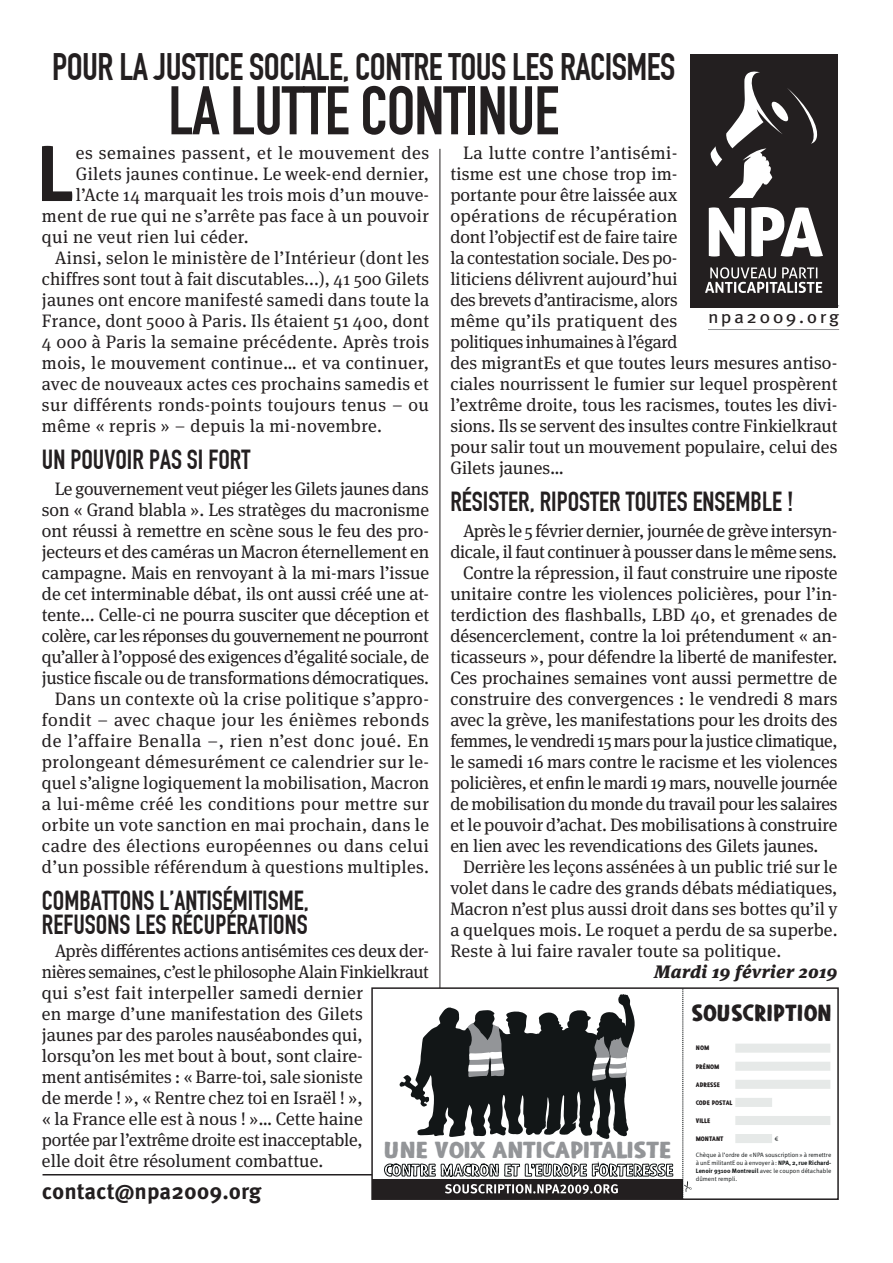
<style>
.page{position:relative;width:893px;height:1263px;background:#fff}
.page>*{position:absolute;margin:0;border:0;box-sizing:border-box;transform-origin:0 0}
.Texte_courant_lettri{font:700 76.05px "Aller";color:#231f20}
.Titre_noir{font:67.5px "DIN Engschrift";letter-spacing:-.015em;color:#231f20}
.Titre_noir_long{font:37.5px "DIN Engschrift";letter-spacing:-.015em;color:#231f20}
.Intertitre{font:27px/24px "DIN Engschrift";color:#231f20}
.t1{font:700 22.5px "Meta Pro";color:#231f20}
.t2{font:22.2px "Blackore";letter-spacing:-.01em;color:#231f20}
.t3{font:22.05px "Blackore";letter-spacing:-.03em;color:#939598;scale:1.13 1}
.Texte_courant{font:18px/21px "Meta Serif Pro";color:#231f20;text-align:justify}
.Texte_courant_lettri-2{font:18px "Meta Serif Pro";letter-spacing:.02em;color:#231f20}
.Texte_courant-2{font:18px/21px "Meta Serif Pro";letter-spacing:-.02em;color:#231f20;text-align:right}
.Date{font:italic 900 18px "Meta Serif Pro";letter-spacing:.02em;color:#231f20}
.t4{font:17.55px "Meta Pro";letter-spacing:.12em;color:#231f20;scale:1.1 1}
.t5{font:6.3px/7.8px "Meta Pro";color:#121617;text-align:justify}
.t6{font:6.3px "Blackore";color:#231f20}
.t7{font:6.3px "Blackore";letter-spacing:-.025em;color:#231f20}
.s1{font-weight:700}
</style>
<div class="page">
<hr style="left:440px;top:149px;width:1px;height:913px;background:#231f20">
<hr style="left:708px;top:305px;width:131px;height:1px;background:#939598">
<hr style="left:708px;top:329px;width:131px;height:1px;background:#939598">
<div style="left:690px;top:54px;width:148px;height:254px;background:#231f20"></div>
<svg style="left:710px;top:71px;width:108px;height:127px"></svg>
<svg style="left:709px;top:207px;width:36px;height:49px"></svg>
<svg style="left:751px;top:207px;width:72px;height:49px"></svg>
<svg style="left:705px;top:267px;width:117px;height:26px"></svg>
<div style="left:372px;top:988px;width:466px;height:211px;background:#fff"></div>
<div style="left:372px;top:1179px;width:311px;height:20px;background:#231f20"></div>
<svg style="left:384px;top:994px;width:290px;height:200px"></svg>
<svg style="left:735px;top:1044px;width:95px;height:99px"></svg>
<svg style="left:683px;top:990px;width:9px;height:207px"></svg>
<div style="left:371px;top:987px;width:468px;height:213px;border:2px solid #231f20"></div>
<hr style="left:43px;top:1174px;width:329px;height:1px;background:#231f20">
<p class="Titre_noir_long" style="left:52px;top:45px;width:625px">POUR LA JUSTICE SOCIALE, CONTRE TOUS LES RACISMES</p>
<p class="Titre_noir" style="left:168px;top:71px;width:392px">LA LUTTE CONTINUE</p>
<p class="Texte_courant" style="left:450px;top:141px;width:389px;text-align:left;text-indent:13px">La lutte contre l’antisémi-<br>tisme est une chose trop im-<br>portante pour être laissée aux<br>opérations de récupération<br>dont l’objectif est de faire taire<br>la contestation sociale. Des po-<br>liticiens délivrent aujourd’hui<br>des brevets d’antiracisme, alors<br>même qu’ils pratiquent des<br>politiques inhumaines à l’égard<br>des migrantEs et que toutes leurs mesures antiso&shy;ciales nourrissent le fumier sur lequel prospèrent l’extrême droite, tous les racismes, toutes les divi&shy;sions. Ils se servent des insultes contre Finkielkraut pour salir tout un mouvement populaire, celui des Gilets jaunes…</p>
<p class="Intertitre" style="left:450px;top:489px;width:345px">RÉSISTER, RIPOSTER TOUTES ENSEMBLE !</p>
<p class="Texte_courant-2" style="left:450px;top:519px;width:389px">Après le 5 février dernier, journée de grève intersyn&shy;dicale, il faut continuer à pousser dans le même sens.</p>
<p class="Texte_courant" style="left:450px;top:561px;width:389px;text-indent:13px">Contre la répression, il faut construire une riposte unitaire contre les violences policières, pour l’in&shy;terdiction des flashballs, LBD 40, et grenades de désencerclement, contre la loi prétendument « an&shy;ticasseurs », pour défendre la liberté de manifester.<br>Ces prochaines semaines vont aussi permettre de construire des convergences : le vendredi 8 mars avec la grève, les manifestations pour les droits des femmes, le vendredi 15 mars pour la justice climatique, le samedi 16 mars contre le racisme et les violences policières, et enfin le mardi 19 mars, nouvelle journée de mobilisation du monde du travail pour les salaires et le pouvoir d’achat. Des mobilisations à construire en lien avec les revendications des Gilets jaunes.</p>
<p class="Texte_courant" style="left:450px;top:855px;width:389px;text-indent:13px">Derrière les leçons assénées à un public trié sur le volet dans le cadre des grands débats médiatiques, Macron n’est plus aussi droit dans ses bottes qu’il y a quelques mois. Le roquet a perdu de sa superbe.<br>Reste à lui faire ravaler toute sa politique.</p>
<p class="Date" style="left:654px;top:957px;width:185px">Mardi 19 février 2019</p>
<p class="Texte_courant_lettri" style="left:37px;top:127px;width:39px">L</p>
<p class="Texte_courant_lettri-2" style="left:76px;top:140px;width:355px">es semaines passent, et le mouvement des</p>
<p class="Texte_courant_lettri-2" style="left:76px;top:161px;width:355px">Gilets jaunes continue. Le week-end dernier,</p>
<p class="Texte_courant_lettri-2" style="left:76px;top:182px;width:355px">l’Acte 14 marquait les trois mois d’un mouve-</p>
<p class="Texte_courant_lettri-2" style="left:42px;top:203px;width:389px">ment de rue qui ne s’arrête pas face à un pouvoir</p>
<p class="Texte_courant_lettri-2" style="left:42px;top:224px;width:208px">qui ne veut rien lui céder.</p>
<p class="Texte_courant" style="left:42px;top:246px;width:389px;text-indent:13px">Ainsi, selon le ministère de l’Intérieur (dont les chiffres sont tout à fait discutables...), 41 500 Gilets jaunes ont encore manifesté samedi dans toute la France, dont 5000 à Paris. Ils étaient 51 400, dont 4 000 à Paris la semaine précédente. Après trois mois, le mouvement continue… et va continuer, avec de nouveaux actes ces prochains samedis et sur différents ronds-points toujours tenus – ou même « repris » – depuis la mi-novembre.</p>
<p class="Intertitre" style="left:42px;top:447px;width:210px">UN POUVOIR PAS SI FORT</p>
<p class="Texte_courant" style="left:42px;top:477px;width:389px;text-indent:13px">Le gouvernement veut piéger les Gilets jaunes dans son « Grand blabla ». Les stratèges du macronisme ont réussi à remettre en scène sous le feu des pro&shy;jecteurs et des caméras un Macron éternellement en campagne. Mais en renvoyant à la mi-mars l’issue de cet interminable débat, ils ont aussi créé une at&shy;tente... Celle-ci ne pourra susciter que déception et colère, car les réponses du gouvernement ne pourront qu’aller à l’opposé des exigences d’égalité sociale, de justice fiscale ou de transformations démocratiques.</p>
<p class="Texte_courant" style="left:42px;top:687px;width:389px;text-indent:13px">Dans un contexte où la crise politique s’appro&shy;fondit – avec chaque jour les énièmes rebonds de l’affaire Benalla –, rien n’est donc joué. En prolongeant démesurément ce calendrier sur le&shy;quel s’aligne logiquement la mobilisation, Macron a lui-même créé les conditions pour mettre sur orbite un vote sanction en mai prochain, dans le cadre des élections européennes ou dans celui d’un possible référendum à questions multiples.</p>
<p class="Intertitre" style="left:42px;top:888px;width:268px">COMBATTONS L’ANTISÉMITISME,<br>REFUSONS LES RÉCUPÉRATIONS</p>
<p class="Texte_courant" style="left:42px;top:939px;width:389px;text-align:left;text-indent:13px">Après différentes actions antisémites ces deux der&shy;nières semaines, c’est le philosophe Alain Finkielkraut qui s’est fait interpeller samedi dernier<br>en marge d’une manifestation des Gilets<br>jaunes par des paroles nauséabondes qui, lorsqu’on les met bout à bout, sont claire-<br>ment antisémites : « Barre-toi, sale sioniste<br>de merde ! », « Rentre chez toi en Israël ! »,<br>« la France elle est à nous ! »… Cette haine<br>portée par l’extrême droite est inacceptable,<br>elle doit être résolument combattue.</p>
<p class="t4" style="left:708px;top:306px;width:121px">npa2009.org</p>
<p class="t2" style="left:692px;top:1000px;width:142px">SOUSCRIPTION</p>
<p class="t6" style="left:696px;top:1044px;width:15px">NOM</p>
<p class="t6" style="left:696px;top:1062px;width:25px">PRÉNOM</p>
<p class="t6" style="left:696px;top:1080px;width:26px">ADRESSE</p>
<p class="t6" style="left:696px;top:1099px;width:38px">CODE POSTAL</p>
<p class="t6" style="left:696px;top:1117px;width:16px">VILLE</p>
<p class="t7" style="left:696px;top:1135px;width:29px">MONTANT</p>
<p class="t5" style="left:774px;top:1135px;width:6px">€</p>
<p class="t5" style="left:696px;top:1151px;width:137px">Chèque à l’ordre de «NPA souscription» à remettre à unE militantE ou à envoyer à: <span class="s1">NPA, 2, rue Richard-Lenoir 93100 Montreuil</span> avec le coupon détachable dûment rempli.</p>
<p class="t3" style="left:384px;top:1137px;width:256px">UNE VOIX ANTICAPITALISTE</p>
<p class="t1" style="left:42px;top:1177px;width:221px">contact@npa2009.org</p>
</div>
